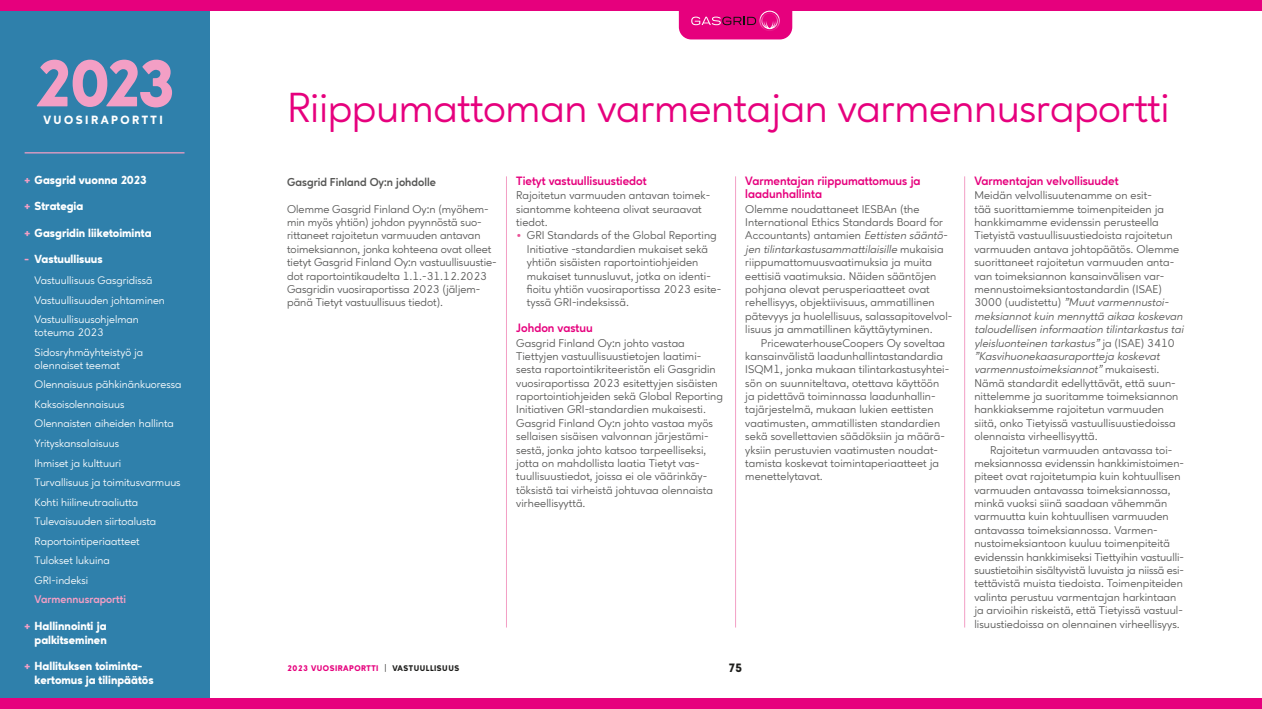
<style>
.page{position:relative;width:1262px;height:709px;background:#fff}
.page>*{position:absolute;margin:0;border:0;box-sizing:border-box;transform-origin:0 0}
.t1{font:800 66.38px "Ageo";color:#f39fc5}
.t2{font:42.5px "Ageo";letter-spacing:-.01em;color:#e6007d}
.t3{font:700 12px/13.4px "Ageo";color:#e6007d}
.t4{font:800 12px "Ageo";color:#1d1d1b}
.t5{font:800 11.88px "Ageo";letter-spacing:.21em;color:#fff}
.t6{font:800 11.62px/13.8px "Ageo";color:#fff;text-align:right}
.Body_copy{font:11.38px/13.4px "Ageo";letter-spacing:.005em;color:#575756}
.Body_copy_indent{font:11.38px/13.4px "Ageo";letter-spacing:.005em;color:#575756}
.Body_copy_bullet{font:11.38px/13.4px "Ageo";letter-spacing:.005em;color:#575756}
.Body_copy-2{font:700 11.38px "Ageo";color:#575756}
.t7{font:11px/19.5px "Ageo";color:#fff}
.t8{font:700 11px "Ageo";color:#f39fc5}
.t9{font:800 8.12px "Ageo";letter-spacing:.06em;color:#e6007d}
.s1{color:#f39fc5}
.s2{color:#ea5297}
.s3{font-style:italic}
.s4{font-weight:400;color:#1d1d1b}
.s5{color:#1d1d1b}
</style>
<div class="page">
<hr style="left:964px;top:176px;width:1px;height:451px;background:#f39fc5">
<hr style="left:735px;top:176px;width:1px;height:451px;background:#f39fc5">
<hr style="left:506px;top:176px;width:1px;height:451px;background:#f39fc5">
<div style="left:198px;top:698px;width:1063px;height:11px;background:#e6007d"></div>
<div style="left:198px;top:0;width:1063px;height:11px;background:#e6007d"></div>
<svg style="left:679px;top:10px;width:113px;height:29px;background:#e01181"></svg>
<div style="left:0;top:0;width:209px;height:709px;background:#2f80ab"></div>
<div style="left:0;top:0;width:209px;height:11px;background:#e6007d"></div>
<div style="left:0;top:698px;width:209px;height:11px;background:#e6007d"></div>
<hr style="left:25px;top:152px;width:159px;height:1px;background:#f39fc5">
<h1 class="t1" style="left:32px;top:45px;width:145px">2023</h1>
<p class="t5" style="left:43px;top:113px;width:121px">VUOSIRAPORTTI</p>
<p class="t6" style="left:25px;top:173px;width:123px"><span class="s1">+</span> Gasgrid vuonna 2023</p>
<p class="t6" style="left:25px;top:199px;width:60px"><span class="s1">+</span> Strategia</p>
<p class="t6" style="left:25px;top:226px;width:128px"><span class="s1">+</span> Gasgridin liiketoiminta</p>
<p class="t6" style="left:25px;top:252px;width:80px"><span class="s1">-</span> Vastuullisuus</p>
<p class="t7" style="left:35px;top:271px;width:132px">Vastuullisuus Gasgridissä<br>Vastuullisuuden johtaminen<br>Vastuullisuusohjelman</p>
<p class="t7" style="left:35px;top:323px;width:110px">toteuma 2023<br>Sidosryhmäyhteistyö ja</p>
<p class="t7" style="left:35px;top:355px;width:148px">olennaiset teemat<br>Olennaisuus pähkinänkuoressa<br>Kaksoisolennaisuus<br>Olennaisten aiheiden hallinta<br>Yrityskansalaisuus<br>Ihmiset ja kulttuuri<br>Turvallisuus ja toimitusvarmuus<br>Kohti hiilineutraaliutta<br>Tulevaisuuden siirtoalusta<br>Raportointiperiaatteet<br>Tulokset lukuina<br>GRI-indeksi</p>
<p class="t8" style="left:35px;top:593px;width:93px">Varmennusraportti</p>
<p class="t6" style="left:25px;top:619px;width:84px"><span class="s1">+</span> Hallinnointi ja palkitseminen</p>
<p class="t6" style="left:35px;top:659px;width:121px;text-align:left;text-indent:-10px"><span class="s1">+</span> Hallituksen toiminta&shy;kertomus ja tilinpäätös</p>
<h1 class="t2" style="left:287px;top:83px;width:884px">Riippumattoman varmentajan varmennusraportti</h1>
<p class="Body_copy-2" style="left:287px;top:175px;width:150px">Gasgrid Finland Oy:n johdolle</p>
<p class="Body_copy" style="left:287px;top:202px;width:211px">Olemme Gasgrid Finland Oy:n (myöhem&shy;min myös yhtiön) johdon pyynnöstä suo&shy;rittaneet rajoitetun varmuuden antavan toimeksiannon, jonka kohteena ovat olleet tietyt Gasgrid Finland Oy:n vastuullisuustie&shy;dot raportointikaudelta 1.1.-31.12.2023<br>Gasgridin vuosiraportissa 2023 (jäljem&shy;pänä Tietyt vastuullisuus tiedot).</p>
<h2 class="t3" style="left:516px;top:174px;width:132px">Tietyt vastuullisuustiedot</h2>
<p class="Body_copy" style="left:516px;top:189px;width:195px">Rajoitetun varmuuden antavan toimek&shy;siantomme kohteena olivat seuraavat tiedot.</p>
<p class="Body_copy_bullet" style="left:527px;top:229px;width:196px;text-indent:-11px"><span class="s2">•</span> GRI Standards of the Global Reporting Initiative -standardien mukaiset sekä yhtiön sisäisten raportointiohjeiden mukaiset tunnusluvut, jotka on identi&shy;fioitu yhtiön vuosiraportissa 2023 esite&shy;tyssä GRI-indeksissä.</p>
<h2 class="t3" style="left:516px;top:321px;width:78px">Johdon vastuu</h2>
<p class="Body_copy" style="left:516px;top:336px;width:208px">Gasgrid Finland Oy:n johto vastaa Tiettyjen vastuullisuustietojen laatimi&shy;sesta raportointikriteeristön eli Gasgridin vuosiraportissa 2023 esitettyjen sisäisten raportointiohjeiden sekä Global Reporting Initiativen GRI-standardien mukaisesti.<br>Gasgrid Finland Oy:n johto vastaa myös sellaisen sisäisen valvonnan järjestämi&shy;sestä, jonka johto katsoo tarpeelliseksi, jotta on mahdollista laatia Tietyt vas&shy;tuullisuustiedot, joissa ei ole väärinkäy&shy;töksistä tai virheistä johtuvaa olennaista virheellisyyttä.</p>
<h2 class="t3" style="left:745px;top:174px;width:177px">Varmentajan riippumattomuus ja laadunhallinta</h2>
<p class="Body_copy" style="left:745px;top:202px;width:208px">Olemme noudattaneet IESBAn (the International Ethics Standards Board for Accountants) antamien <span class="s3">Eettisten sääntö&shy;jen tilintarkastusammattilaisille</span> m u ka i s i a riippumattomuusvaatimuksia ja muita eettisiä vaatimuksia. Näiden sääntöjen pohjana olevat perusperiaatteet ovat rehellisyys, objektiivisuus, ammatillinen pätevyys ja huolellisuus, salassapitovelvol&shy;lisuus ja ammatillinen käyttäytyminen.</p>
<p class="Body_copy_indent" style="left:745px;top:336px;width:205px;text-indent:16px">PricewaterhouseCoopers Oy soveltaa kansainvälistä laadunhallintastandardia ISQM1, jonka mukaan tilintarkastusyhtei&shy;sön on suunniteltava, otettava käyttöön ja pidettävä toiminnassa laadunhallin&shy;tajärjestelmä, mukaan lukien eettisten vaatimusten, ammatillisten standardien sekä sovellettavien säädöksiin ja määrä&shy;yksiin perustuvien vaatimusten noudat&shy;tamista koskevat toimintaperiaatteet ja menettelytavat.</p>
<h2 class="t3" style="left:974px;top:174px;width:146px">Varmentajan velvollisuudet</h2>
<p class="Body_copy" style="left:974px;top:189px;width:213px">Meidän velvollisuutenamme on esit-<br>tää suorittamiemme toimenpiteiden ja hankkimamme evidenssin perusteella Tietyistä vastuullisuustiedoista rajoitetun varmuuden antava johtopäätös. Olemme suorittaneet rajoitetun varmuuden anta&shy;van toimeksiannon kansainvälisen var&shy;mennustoimeksiantostandardin (ISAE)<br>3 0 0 0 ( u u d i stettu ) <span class="s3">”Muutvarmennustoi&shy;meksiannotkuin mennyttä aikaa koskevan taloudellisen informaation tilintarkastus tai yleisluonteinen tarkastus”</span> j a ( I SA E ) 3 4 1 0 <span class="s3">”Kasvihuonekaasuraportteja koskevat varmennustoimeksiannot”</span> m u ka i s e st i .<br>Nämä standardit edellyttävät, että suun&shy;nittelemme ja suoritamme toimeksiannon hankkiaksemme rajoitetun varmuuden siitä, onko Tietyissä vastuullisuustiedoissa olennaista virheellisyyttä.</p>
<p class="Body_copy_indent" style="left:974px;top:443px;width:211px;text-indent:16px">Rajoitetun varmuuden antavassa toi&shy;meksiannossa evidenssin hankkimistoimen&shy;piteet ovat rajoitetumpia kuin kohtuullisen varmuuden antavassa toimeksiannossa, minkä vuoksi siinä saadaan vähemmän varmuutta kuin kohtuullisen varmuuden antavassa toimeksiannossa. Varmen&shy;nustoimeksiantoon kuuluu toimenpiteitä evidenssin hankkimiseksi Tiettyihin vastuulli&shy;suustietoihin sisältyvistä luvuista ja niissä esi&shy;tettävistä muista tiedoista. Toimenpiteiden valinta perustuu varmentajan harkintaan ja arvioihin riskeistä, että Tietyissä vastuul&shy;lisuustiedoissa on olennainen virheellisyys.</p>
<p class="t9" style="left:287px;top:663px;width:173px">2023 VUOSIRAPORTTI <span class="s4">|</span> <span class="s5">VASTUULLISUUS</span></p>
<p class="t4" style="left:729px;top:661px;width:14px">75</p>
</div>
